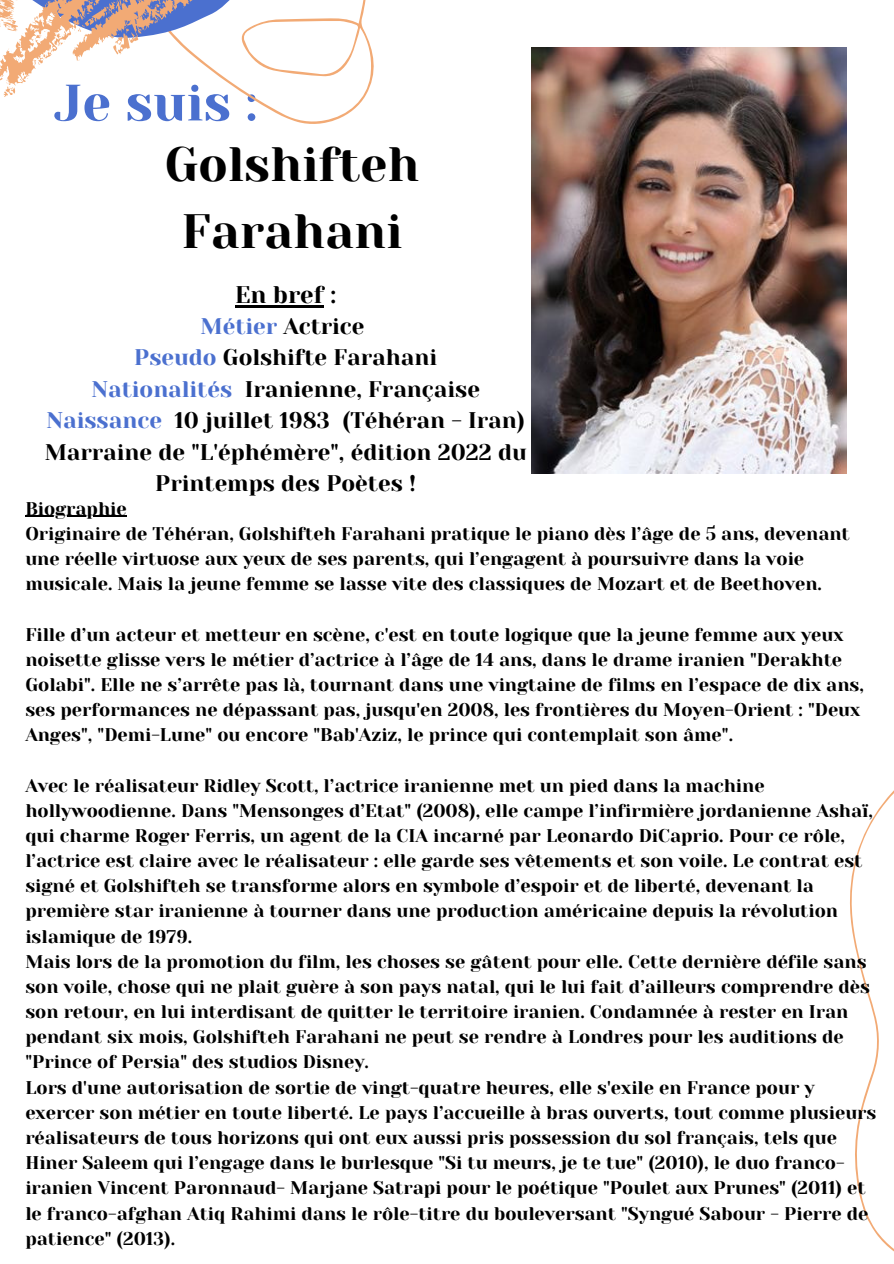
<style>
.page{position:relative;width:894px;height:1264px;background:#fff}
.page>*{position:absolute;margin:0;border:0;box-sizing:border-box;transform-origin:0 0}
.t1{font:51px "Yeseva One";color:#4b70cf}
.t2{font:48px/66.4px "Yeseva One";color:#000;text-align:center}
.t3{font:24px "Yeseva One";color:#000}
.t4{font:22.5px/31.5px "Yeseva One";color:#000;text-align:center}
.t5{font:18.3px/25.2px "Yeseva One";color:#000}
.s1{color:#4b70cf}
</style>
<div class="page">
<svg style="left:267px;top:0;width:107px;height:124px"></svg>
<svg style="left:0;top:0;width:267px;height:108px"></svg>
<svg style="left:850px;top:791px;width:43px;height:460px"></svg>
<img style="left:531px;top:47px;width:314px;height:426px">
<hr style="left:235px;top:305px;width:89px;height:3px;background:#000">
<hr style="left:25px;top:516px;width:102px;height:1px;background:#000">
<p class="t1" style="left:54px;top:74px;width:205px">Je suis :</p>
<p class="t2" style="left:165px;top:132px;width:256px">Golshifteh<br>Farahani</p>
<p class="t3" style="left:235px;top:281px;width:103px">En bref :</p>
<p class="t4" style="left:200px;top:310px;width:165px"><span class="s1">Métier</span> Actrice</p>
<p class="t4" style="left:134px;top:342px;width:304px"><span class="s1">Pseudo</span> Golshifte Farahani</p>
<p class="t4" style="left:91px;top:373px;width:390px"><span class="s1">Nationalités</span> Iranienne, Française</p>
<p class="t4" style="left:46px;top:405px;width:480px"><span class="s1">Naissance</span> 10 juillet 1983 (Téhéran - Iran)</p>
<p class="t4" style="left:45px;top:436px;width:483px">Marraine de "L'éphémère", édition 2022 du<br>Printemps des Poètes !</p>
<p class="t5" style="left:25px;top:496px;width:103px">Biographie</p>
<p class="t5" style="left:25px;top:521px;width:825px">Originaire de Téhéran, Golshifteh Farahani pratique le piano dès l’âge de 5 ans, devenant une réelle virtuose aux yeux de ses parents, qui l’engagent à poursuivre dans la voie musicale. Mais la jeune femme se lasse vite des classiques de Mozart et de Beethoven.</p>
<p class="t5" style="left:25px;top:621px;width:839px">Fille d’un acteur et metteur en scène, c'est en toute logique que la jeune femme aux yeux noisette glisse vers le métier d’actrice à l’âge de 14 ans, dans le drame iranien "Derakhte Golabi". Elle ne s’arrête pas là, tournant dans une vingtaine de films en l’espace de dix ans, ses performances ne dépassant pas, jusqu'en 2008, les frontières du Moyen-Orient : "Deux Anges", "Demi-Lune" ou encore "Bab'Aziz, le prince qui contemplait son âme".</p>
<p class="t5" style="left:25px;top:772px;width:848px">Avec le réalisateur Ridley Scott, l’actrice iranienne met un pied dans la machine hollywoodienne. Dans "Mensonges d’Etat" (2008), elle campe l’infirmière jordanienne Ashaï, qui charme Roger Ferris, un agent de la CIA incarné par Leonardo DiCaprio. Pour ce rôle, l’actrice est claire avec le réalisateur : elle garde ses vêtements et son voile. Le contrat est signé et Golshifteh se transforme alors en symbole d’espoir et de liberté, devenant la première star iranienne à tourner dans une production américaine depuis la révolution islamique de 1979.</p>
<p class="t5" style="left:25px;top:949px;width:845px">Mais lors de la promotion du film, les choses se gâtent pour elle. Cette dernière défile sans son voile, chose qui ne plait guère à son pays natal, qui le lui fait d’ailleurs comprendre dès son retour, en lui interdisant de quitter le territoire iranien. Condamnée à rester en Iran pendant six mois, Golshifteh Farahani ne peut se rendre à Londres pour les auditions de "Prince of Persia" des studios Disney.</p>
<p class="t5" style="left:25px;top:1074px;width:852px">Lors d'une autorisation de sortie de vingt-quatre heures, elle s'exile en France pour y exercer son métier en toute liberté. Le pays l’accueille à bras ouverts, tout comme plusieurs réalisateurs de tous horizons qui ont eux aussi pris possession du sol français, tels que Hiner Saleem qui l’engage dans le burlesque "Si tu meurs, je te tue" (2010), le duo franco&shy;iranien Vincent Paronnaud- Marjane Satrapi pour le poétique "Poulet aux Prunes" (2011) et le franco-afghan Atiq Rahimi dans le rôle-titre du bouleversant "Syngué Sabour - Pierre de patience" (2013).</p>
</div>
